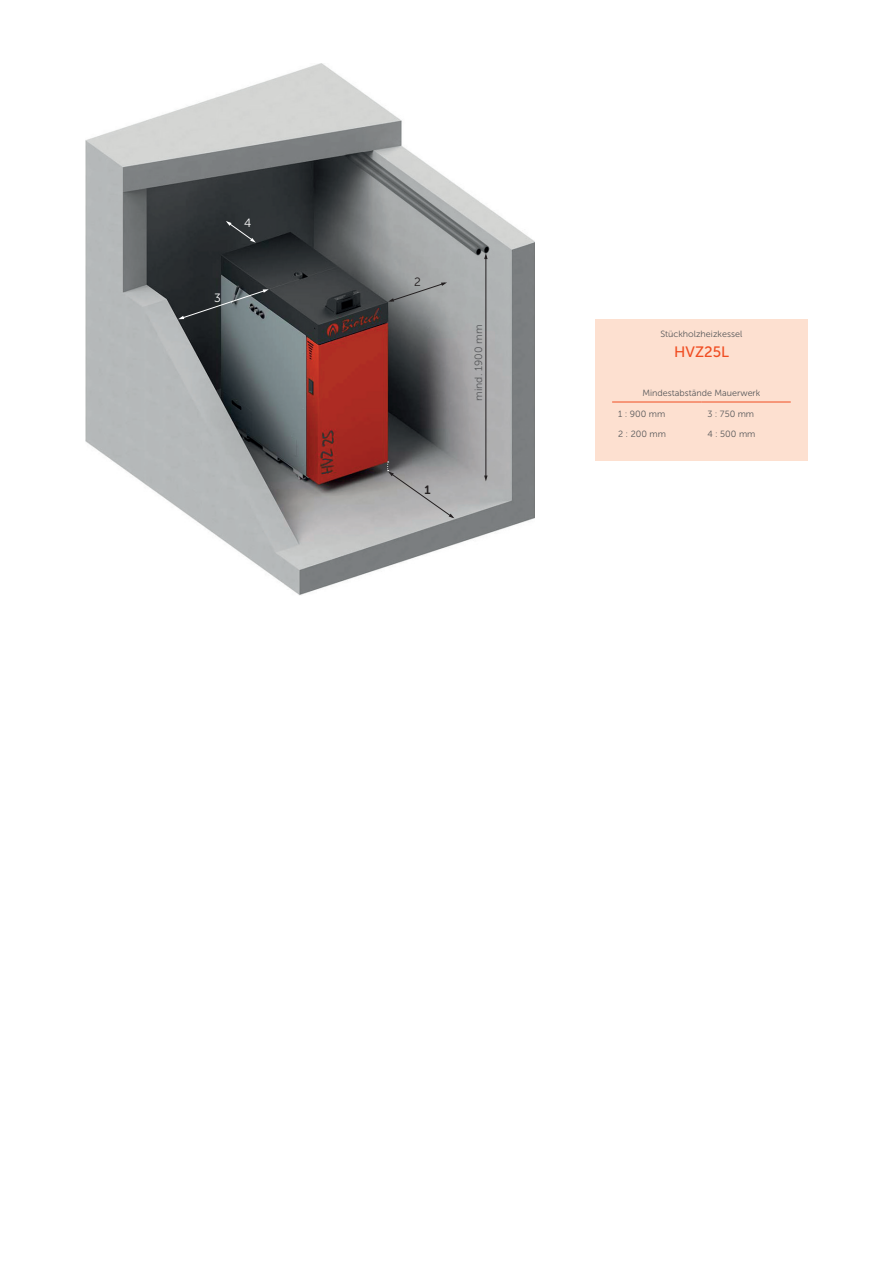
<style>
.page{position:relative;width:893px;height:1263px;background:#fff}
.page>*{position:absolute;margin:0;border:0;box-sizing:border-box;transform-origin:0 0}
.t1{font:15px "Museo Sans 500";color:#f04d22}
.t2{font:12px "Museo Sans 300";color:#fff}
.t3{font:12px "Museo Sans 300";color:#231f20}
.t4{font:12px "Museo Sans 700";color:#231f20}
.t5{font:10.5px "Museo Sans 300";color:#57585a}
.t6{font:9px "Museo Sans 300";color:#57585a}
</style>
<div class="page">
<img style="left:85px;top:64px;width:450px;height:531px">
<hr style="left:485px;top:256px;width:1px;height:221px;background:#231f20">
<svg style="left:484px;top:253px;width:4px;height:6px"></svg>
<svg style="left:484px;top:475px;width:4px;height:6px"></svg>
<svg style="left:226px;top:221px;width:30px;height:22px"></svg>
<svg style="left:388px;top:282px;width:59px;height:20px"></svg>
<svg style="left:178px;top:289px;width:91px;height:31px;background:#495153"></svg>
<svg style="left:387px;top:462px;width:67px;height:56px;background:#a2a1a2"></svg>
<div style="left:595px;top:319px;width:213px;height:141px;background:#fde0d0"></div>
<hr style="left:612px;top:402px;width:89px;height:1px;background:#f04d22">
<hr style="left:701px;top:402px;width:90px;height:1px;background:#f04d22">
<h2 class="t2" style="left:244px;top:217px;width:9px">4</h2>
<h2 class="t2" style="left:214px;top:291px;width:8px">3</h2>
<h2 class="t3" style="left:414px;top:275px;width:8px">2</h2>
<h2 class="t4" style="left:424px;top:483px;width:8px">1</h2>
<p class="t5" style="left:473px;top:401px;width:78px;rotate:-90deg">mind. 1900 mm</p>
<p class="t6" style="left:660px;top:329px;width:83px">Stückholzheizkessel</p>
<h1 class="t1" style="left:674px;top:344px;width:56px">HVZ25L</h1>
<p class="t6" style="left:642px;top:388px;width:119px">Mindestabstände Mauerwerk</p>
<p class="t6" style="left:618px;top:409px;width:49px">1 : 900 mm</p>
<p class="t6" style="left:707px;top:409px;width:48px">3 : 750 mm</p>
<p class="t6" style="left:618px;top:429px;width:49px">2 : 200 mm</p>
<p class="t6" style="left:707px;top:429px;width:50px">4 : 500 mm</p>
</div>
